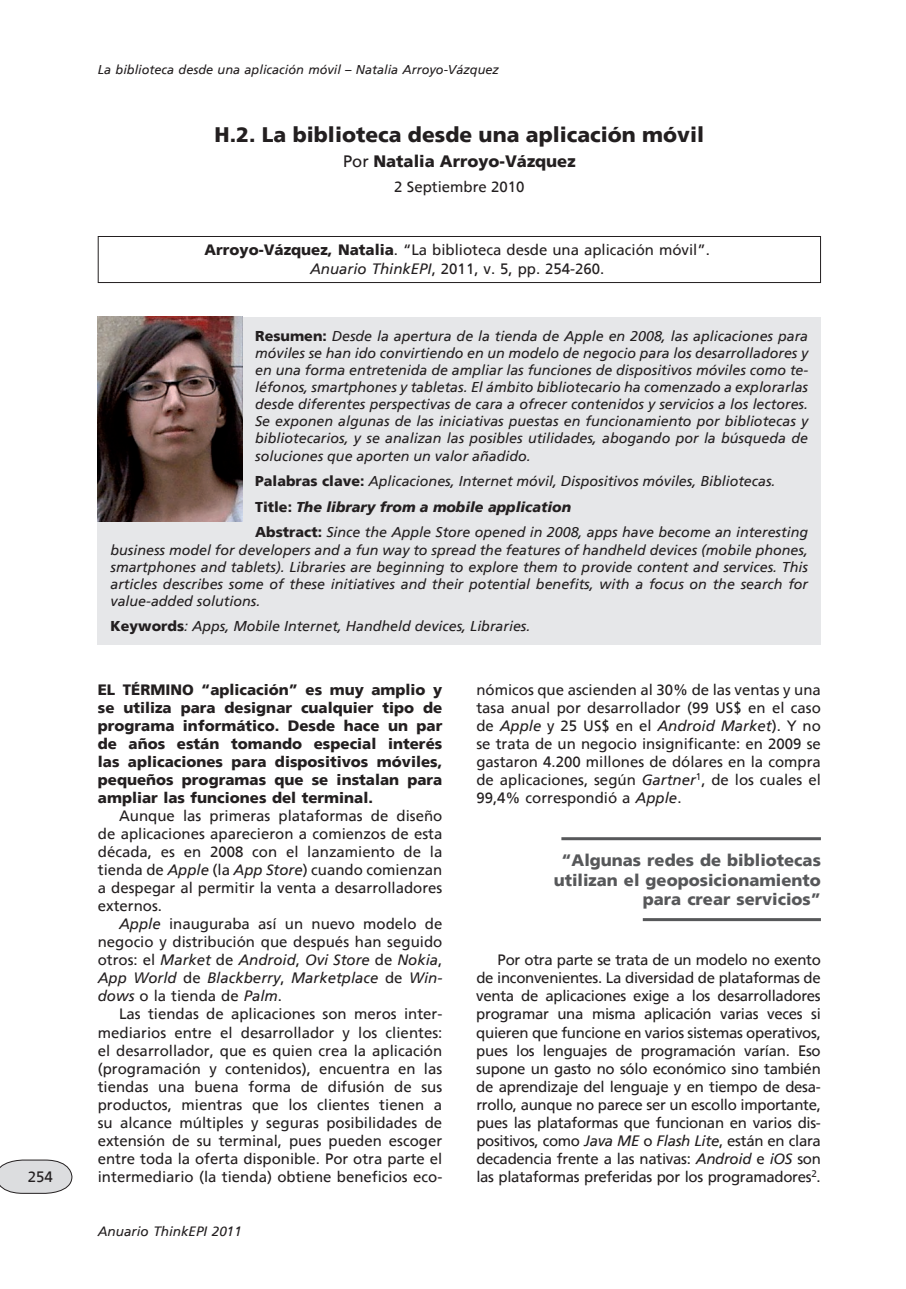
<style>
.page{position:relative;width:906px;height:1289px;background:#fff}
.page>*{position:absolute;margin:0;border:0;box-sizing:border-box;transform-origin:0 0}
.t1{font:21px "Frutiger 75 Black A";color:#231f20}
.t2{font:16.5px/19.8px "Frutiger 75 Black A";color:#57585a;text-align:right}
.t3{font:16.5px "Frutiger 75 Black A";color:#231f20}
.t4{font:15px/18px "Frutiger 55 Roman A";color:#231f20;text-align:justify}
.t5{font:15px/18px "Frutiger 75 Black A";color:#231f20;text-align:justify}
.t6{font:15px/18px "Frutiger 56 Italic A";color:#231f20}
.t7{font:14.25px/17.1px "Frutiger 56 Italic A";color:#231f20;text-align:justify}
.t8{font:14.25px "Frutiger 76 Black Italic A";color:#231f20}
.t9{font:13.5px "Frutiger 56 Italic A";color:#231f20}
.t10{font:12.75px "Frutiger 56 Italic A";color:#231f20}
.s1{font-family:"Frutiger 55 Roman A"}
.s2{font-family:"Frutiger 75 Black A"}
.s3{font-family:"Frutiger 56 Italic A"}
</style>
<div class="page">
<svg style="left:0;top:1159px;width:73px;height:34px;background:#d6d6d8"></svg>
<div style="left:98px;top:236px;width:723px;height:47px;border:1px solid #231f20"></div>
<div style="left:98px;top:317px;width:723px;height:327px;background:#e6e7e9"></div>
<img style="left:98px;top:317px;width:144px;height:204px">
<hr style="left:561px;top:837px;width:260px;height:3px;background:#57585a">
<hr style="left:643px;top:918px;width:178px;height:3px;background:#57585a">
<p class="t4" style="left:28px;top:1167px;width:27px">254</p>
<p class="t10" style="left:98px;top:62px;width:403px">La biblioteca desde una aplicación móvil – Natalia Arroyo-Vázquez</p>
<h1 class="t1" style="left:215px;top:122px;width:491px">H.2. La biblioteca desde una aplicación móvil</h1>
<p class="t3" style="left:343px;top:151px;width:234px"><span class="s1">Por</span> Natalia Arroyo-Vázquez</p>
<p class="t4" style="left:394px;top:178px;width:132px">2 Septiembre 2010</p>
<p class="t4" style="left:204px;top:240px;width:507px;line-height:19.5px;text-align:center"><span class="s2">Arroyo-Vázquez, Natalia</span>. “La biblioteca desde una aplicación móvil”.<br><span class="s3">Anuario ThinkEPI</span>, 2011, v. 5, pp. 254-260.</p>
<p class="t7" style="left:255px;top:327px;width:554px"><span class="s2">Resumen:</span> Desde la apertura de la tienda de Apple en 2008, las aplicaciones para móviles se han ido convirtiendo en un modelo de negocio para los desarrolladores y en una forma entretenida de ampliar las funciones de dispositivos móviles como te&shy;léfonos, smartphones y tabletas. El ámbito bibliotecario ha comenzado a explorarlas desde diferentes perspectivas de cara a ofrecer contenidos y servicios a los lectores.<br>Se exponen algunas de las iniciativas puestas en funcionamiento por bibliotecas y bibliotecarios, y se analizan las posibles utilidades, abogando por la búsqueda de soluciones que aporten un valor añadido.</p>
<p class="t7" style="left:255px;top:472px;width:522px"><span class="s2">Palabras clave:</span> Aplicaciones, Internet móvil, Dispositivos móviles, Bibliotecas.</p>
<p class="t8" style="left:255px;top:498px;width:317px"><span class="s2">Title:</span> The library from a mobile application</p>
<p class="t7" style="left:110px;top:524px;width:699px;text-indent:145px"><span class="s2">Abstract:</span> Since the Apple Store opened in 2008, apps have become an interesting business model for developers and a fun way to spread the features of handheld devices (mobile phones, smartphones and tablets). Libraries are beginning to explore them to provide content and services. This articles describes some of these initiatives and their potential benefits, with a focus on the search for value-added solutions.</p>
<p class="t7" style="left:111px;top:618px;width:421px"><span class="s2">Keywords</span>: Apps, Mobile Internet, Handheld devices, Libraries.</p>
<p class="t5" style="left:98px;top:680px;width:346px">EL TÉRMINO “aplicación” es muy amplio y se utiliza para designar cualquier tipo de programa informático. Desde hace un par de años están tomando especial interés las aplicaciones para dispositivos móviles, pequeños programas que se instalan para ampliar las funciones del terminal.</p>
<p class="t4" style="left:98px;top:807px;width:346px;text-indent:21px">Aunque las primeras plataformas de diseño de aplicaciones aparecieron a comienzos de esta década, es en 2008 con el lanzamiento de la tienda de <span class="s3">Apple</span> (la <span class="s3">App Store</span>) cuando comienzan a despegar al permitir la venta a desarrolladores externos.</p>
<p class="t4" style="left:98px;top:915px;width:346px;text-align:right"><span class="s3">Apple</span> inauguraba así un nuevo modelo de negocio y distribución que después han seguido</p>
<p class="t6" style="left:98px;top:951px;width:346px"><span class="s1">otros: el</span> Market <span class="s1">de</span> Android<span class="s1">,</span> Ovi Store <span class="s1">de</span> Nokia<span class="s1">,<br></span>App World <span class="s1">de</span> Blackberry<span class="s1">,</span> Marketplace <span class="s1">de</span> Win-</p>
<p class="t4" style="left:98px;top:987px;width:186px"><span class="s3">dows</span> o la tienda de <span class="s3">Palm</span>.</p>
<p class="t4" style="left:119px;top:1005px;width:325px">Las tiendas de aplicaciones son meros inter-</p>
<p class="t4" style="left:98px;top:1023px;width:346px">mediarios entre el desarrollador y los clientes:</p>
<p class="t4" style="left:98px;top:1041px;width:346px">el desarrollador, que es quien crea la aplicación</p>
<p class="t4" style="left:98px;top:1059px;width:346px">(programación y contenidos), encuentra en las</p>
<p class="t4" style="left:98px;top:1077px;width:346px">tiendas una buena forma de difusión de sus</p>
<p class="t4" style="left:98px;top:1095px;width:346px">productos, mientras que los clientes tienen a</p>
<p class="t4" style="left:98px;top:1113px;width:346px">su alcance múltiples y seguras posibilidades de</p>
<p class="t4" style="left:98px;top:1131px;width:346px">extensión de su terminal, pues pueden escoger</p>
<p class="t4" style="left:98px;top:1149px;width:346px">entre toda la oferta disponible. Por otra parte el</p>
<p class="t4" style="left:98px;top:1167px;width:346px">intermediario (la tienda) obtiene beneficios eco-</p>
<p class="t9" style="left:98px;top:1223px;width:146px">Anuario ThinkEPI 2011</p>
<p class="t4" style="left:476px;top:681px;width:346px">nómicos que ascienden al 30% de las ventas y una tasa anual por desarrollador (99 US$ en el caso</p>
<p class="t6" style="left:476px;top:717px;width:346px"><span class="s1">de</span> Apple <span class="s1">y 25 US$ en el</span> Android Market<span class="s1">). Y no</span></p>
<p class="t4" style="left:476px;top:735px;width:346px">se trata de un negocio insignificante: en 2009 se gastaron 4.200 millones de dólares en la compra de aplicaciones, según <span class="s3">Gartner</span><sup>1</sup>, de los cuales el 99,4% correspondió a <span class="s3">Apple</span>.</p>
<p class="t2" style="left:553px;top:849px;width:269px">“Algunas redes de bibliotecas utilizan el geoposicionamiento para crear servicios”</p>
<p class="t4" style="left:476px;top:951px;width:346px;text-indent:21px">Por otra parte se trata de un modelo no exento de inconvenientes. La diversidad de plataformas de venta de aplicaciones exige a los desarrolladores programar una misma aplicación varias veces si quieren que funcione en varios sistemas operativos, pues los lenguajes de programación varían. Eso supone un gasto no sólo económico sino también de aprendizaje del lenguaje y en tiempo de desa&shy;rrollo, aunque no parece ser un escollo importante, pues las plataformas que funcionan en varios dis&shy;positivos, como <span class="s3">Java ME</span> o <span class="s3">Flash Lite</span>, están en clara decadencia frente a las nativas: <span class="s3">Android</span> e <span class="s3">iOS</span> son las plataformas preferidas por los programadores<sup>2</sup>.</p>
</div>
